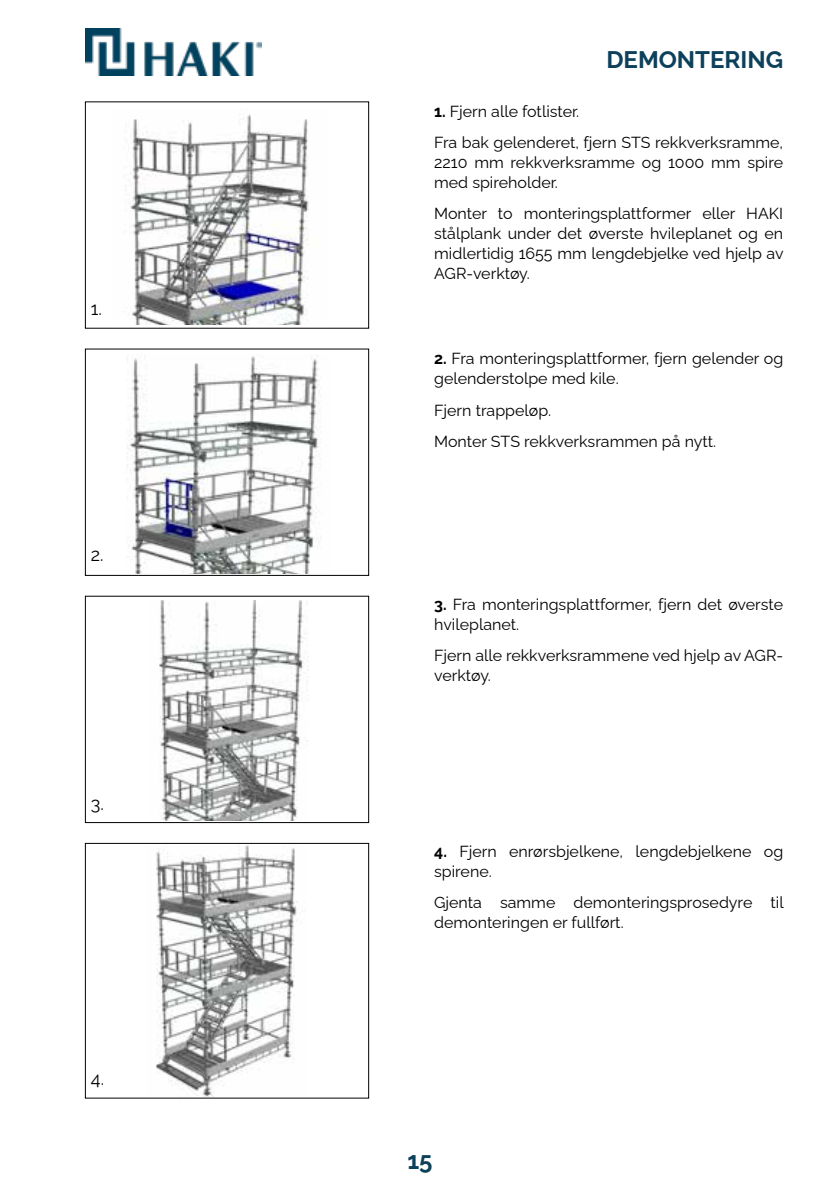
<style>
.page{position:relative;width:840px;height:1191px;background:#fff}
.page>*{position:absolute;margin:0;border:0;box-sizing:border-box;transform-origin:0 0}
.t1{font:700 24px "Raleway";color:#0d405a}
.t2{font:18px "Raleway";color:#000}
.t3{font:16px/20px "Raleway";color:#000}
.s1{font-weight:700}
</style>
<div class="page">
<img style="left:85px;top:28px;width:176px;height:48px">
<div style="left:85px;top:102px;width:284px;height:226px;border:1px solid #000"></div>
<div style="left:85px;top:843px;width:284px;height:255px;border:1px solid #000"></div>
<div style="left:85px;top:349px;width:284px;height:226px;border:1px solid #000"></div>
<div style="left:85px;top:596px;width:284px;height:227px;border:1px solid #000"></div>
<img style="left:129px;top:114px;width:180px;height:210px">
<img style="left:126px;top:356px;width:195px;height:217px">
<img style="left:159px;top:601px;width:150px;height:220px">
<img style="left:156px;top:845px;width:142px;height:251px">
<p class="t2" style="left:91px;top:294px;width:13px">1.</p>
<p class="t2" style="left:91px;top:540px;width:14px">2.</p>
<p class="t2" style="left:91px;top:788px;width:15px">3.</p>
<p class="t2" style="left:91px;top:1063px;width:15px">4.</p>
<h1 class="t1" style="left:606px;top:40px;width:178px">DEMONTERING</h1>
<p class="t3" style="left:434px;top:93px;width:350px;line-height:31.4px"><span class="s1">1.</span> Fjern alle fotlister.<br>Fra bak gelenderet, fjern STS rekkverksramme,</p>
<p class="t3" style="left:434px;top:151px;width:350px">2210 mm rekkverksramme og 1000 mm spire med spireholder.</p>
<p class="t3" style="left:434px;top:202px;width:351px;text-align:justify">Monter to monteringsplattformer eller HAKI stålplank under det øverste hvileplanet og en midlertidig 1655 mm lengdebjelke ved hjelp av AGR-verktøy.</p>
<p class="t3" style="left:434px;top:347px;width:350px"><span class="s1">2.</span> Fra monteringsplattformer, fjern gelender og gelenderstolpe med kile.</p>
<p class="t3" style="left:434px;top:392px;width:283px;line-height:31.4px">Fjern trappeløp.<br>Monter STS rekkverksrammen på nytt.</p>
<p class="t3" style="left:434px;top:592px;width:350px"><span class="s1">3.</span> Fra monteringsplattformer, fjern det øverste hvileplanet.</p>
<p class="t3" style="left:434px;top:643px;width:350px">Fjern alle rekkverksrammene ved hjelp av AGR&shy;verktøy.</p>
<p class="t3" style="left:434px;top:839px;width:350px"><span class="s1">4.</span> Fjern enrørsbjelkene, lengdebjelkene og spirene.</p>
<p class="t3" style="left:434px;top:890px;width:351px">Gjenta samme demonteringsprosedyre til demonteringen er fullført.</p>
<h1 class="t1" style="left:407px;top:1141px;width:27px">15</h1>
</div>
